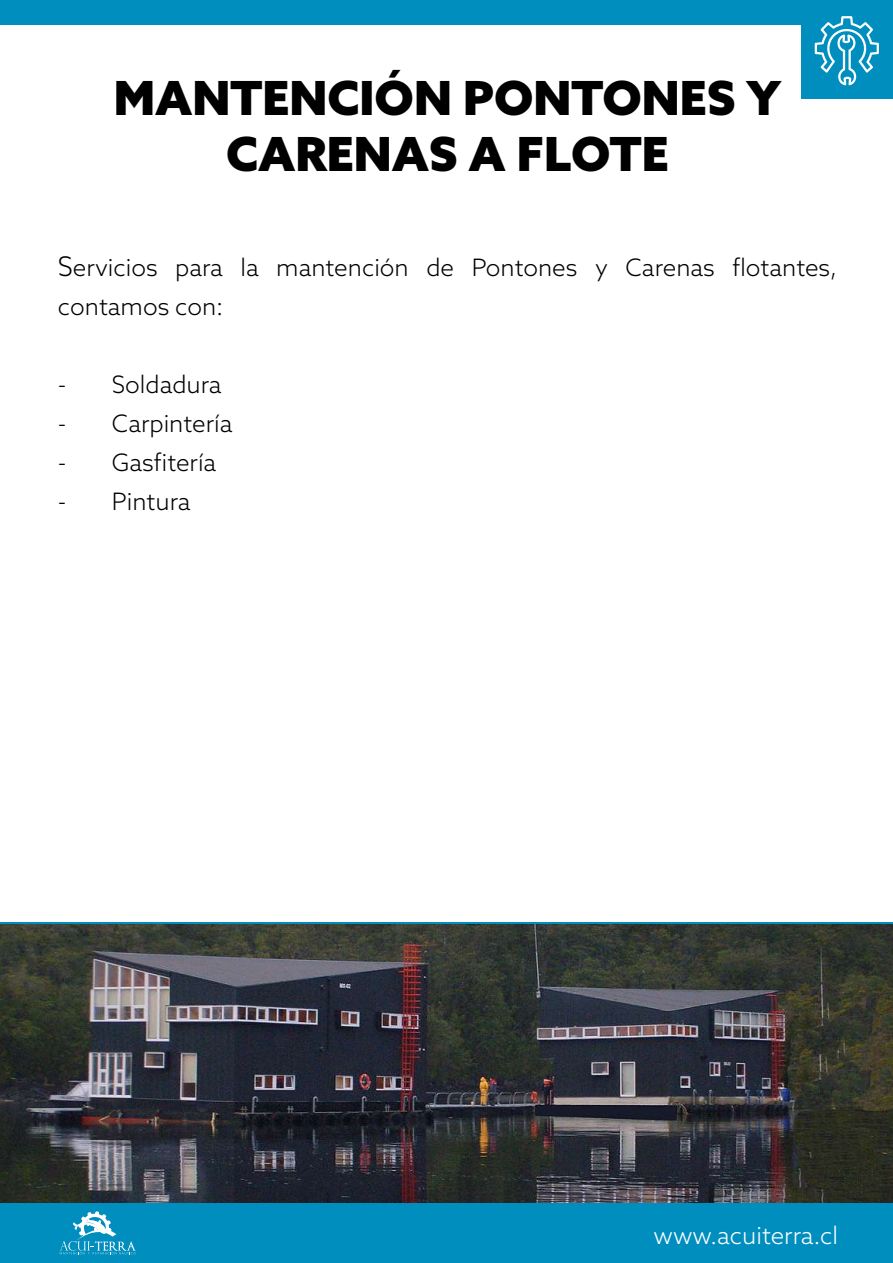
<style>
.page{position:relative;width:893px;height:1263px;background:#fff}
.page>*{position:absolute;margin:0;border:0;box-sizing:border-box;transform-origin:0 0}
.t1{font:900 47.1px/55.5px "Azo Sans";color:#000;text-align:center}
.t2{font:24px "font 000000002638964 e";color:#000}
.t3{font:300 24px "Azo Sans";color:#000}
.t4{font:300 24px "Azo Sans";color:#fff}
.s1{font-family:"Azo Sans";font-weight:300;font-size:27px}
</style>
<div class="page">
<img style="left:0;top:924px;width:893px;height:279px">
<div style="left:801px;top:3px;width:92px;height:96px;background:#008ebe"></div>
<div style="left:0;top:1203px;width:893px;height:60px;background:#008ebe"></div>
<hr style="left:0;top:922px;width:893px;height:2px;background:#008ebe">
<svg style="left:60px;top:1211px;width:76px;height:43px"></svg>
<div style="left:0;top:0;width:893px;height:24px;background:#008ebe"></div>
<svg style="left:815px;top:16px;width:64px;height:69px"></svg>
<h1 class="t1" style="left:114px;top:75px;width:669px">MANTENCIÓN PONTONES Y<br>CARENAS A FLOTE</h1>
<p class="t2" style="left:58px;top:255px;width:781px"><span class="s1">S</span>ervicios para la mantención de Pontones y Carenas flotantes,</p>
<p class="t3" style="left:58px;top:294px;width:167px">contamos con:</p>
<p class="t3" style="left:58px;top:372px;width:165px">- Soldadura</p>
<p class="t3" style="left:58px;top:411px;width:176px">- Carpintería</p>
<p class="t2" style="left:58px;top:450px;width:160px">- Gasfitería</p>
<p class="t3" style="left:58px;top:489px;width:134px">- Pintura</p>
<p class="t4" style="left:654px;top:1223px;width:186px">www.acuiterra.cl</p>
</div>
